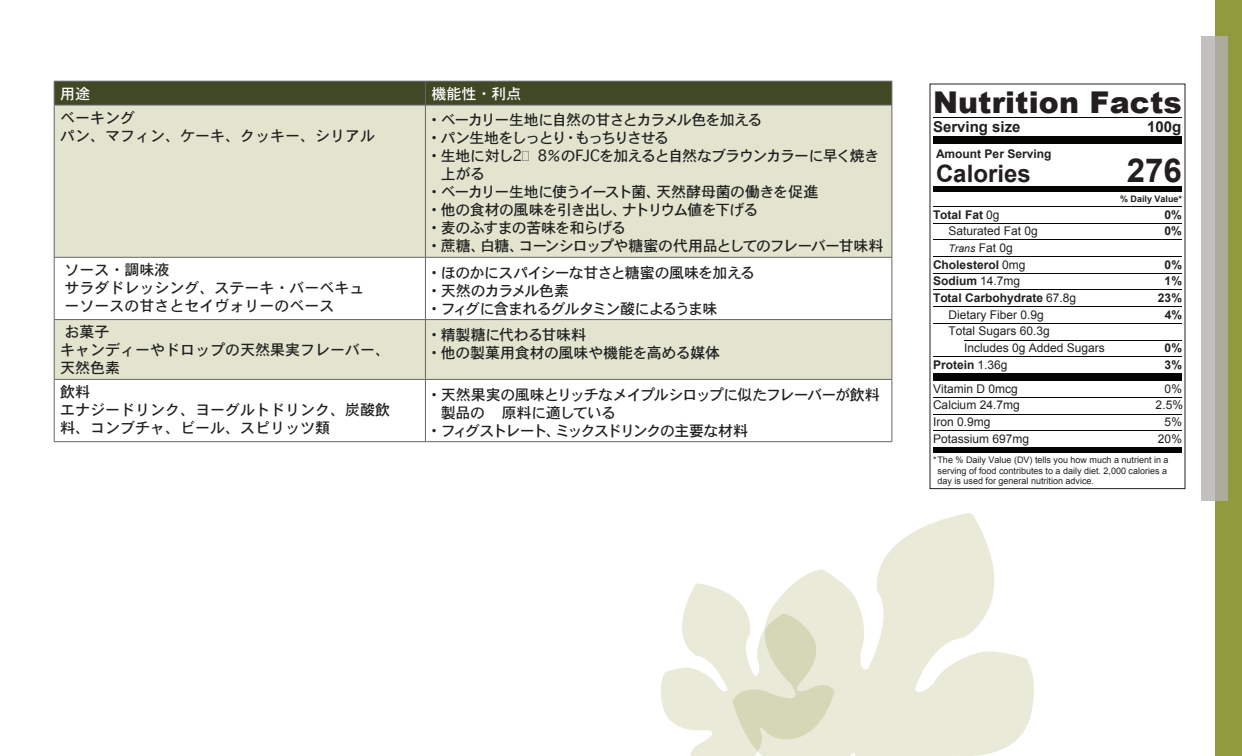
<style>
.page{position:relative;width:1242px;height:756px;background:#fff}
.page>*{position:absolute;margin:0;border:0;box-sizing:border-box;transform-origin:0 0}
.t1{font:700 33px "Arial";color:#231f20}
.t2{font:900 30px "Arial";letter-spacing:.005em;color:#231f20}
.t3{font:700 24px "Arial";color:#231f20}
.t4{font:15px/18px "Osaka";letter-spacing:-.035em;color:#1f201f}
.t5{font:15px/18px "Osaka";color:#1f201f}
.t6{font:15px/18px "Osaka";letter-spacing:-.055em;color:#1f201f}
.t7{font:15px "Osaka";letter-spacing:-.105em;color:#1f201f}
.t8{font:15px "Osaka";letter-spacing:-.06em;color:#1f201f}
.t9{font:700 15px "Arial";color:#231f20}
.t10{font:15px "Osaka";color:#fff}
.t11{font:12px/16.6px "Arial";color:#231f20}
.t12{font:700 12px "Arial";color:#231f20}
.t13{font:italic 10.5px "Arial";color:#231f20}
.t14{font:9px/10.5px "Arial";color:#231f20}
.t15{font:700 9px "Arial";color:#231f20}
.s1{font-family:"Helvetica Neue"}
.s2{font-weight:400}
.s3{font-style:normal;font-size:12px}
</style>
<div class="page">
<svg style="left:55px;top:106px;width:837px;height:273px;fill:#e3e4ce"></svg>
<svg style="left:54px;top:81px;width:839px;height:24px;background:#424a2a"></svg>
<hr style="left:54px;top:105px;width:371px;height:1px;background:#646569">
<hr style="left:54px;top:105px;width:1px;height:152px;background:#646569">
<hr style="left:425px;top:105px;width:467px;height:1px;background:#646569">
<hr style="left:425px;top:105px;width:1px;height:152px;background:#646569">
<hr style="left:892px;top:105px;width:1px;height:152px;background:#646569">
<hr style="left:54px;top:257px;width:371px;height:1px;background:#646569">
<hr style="left:54px;top:257px;width:1px;height:62px;background:#646569">
<hr style="left:425px;top:257px;width:467px;height:1px;background:#646569">
<hr style="left:425px;top:257px;width:1px;height:62px;background:#646569">
<hr style="left:892px;top:257px;width:1px;height:62px;background:#646569">
<hr style="left:54px;top:319px;width:371px;height:1px;background:#646569">
<hr style="left:54px;top:320px;width:1px;height:59px;background:#646569">
<hr style="left:425px;top:319px;width:467px;height:1px;background:#646569">
<hr style="left:425px;top:320px;width:1px;height:59px;background:#646569">
<hr style="left:892px;top:320px;width:1px;height:59px;background:#646569">
<hr style="left:54px;top:379px;width:371px;height:1px;background:#646569">
<hr style="left:54px;top:380px;width:1px;height:62px;background:#646569">
<hr style="left:425px;top:379px;width:467px;height:1px;background:#646569">
<hr style="left:425px;top:380px;width:1px;height:62px;background:#646569">
<hr style="left:892px;top:380px;width:1px;height:62px;background:#646569">
<hr style="left:54px;top:441px;width:371px;height:1px;background:#646569">
<hr style="left:425px;top:441px;width:467px;height:1px;background:#646569">
<hr style="left:933px;top:117px;width:249px;height:1px;background:#040503">
<div style="left:933px;top:137px;width:249px;height:7px;background:#040503"></div>
<div style="left:933px;top:186px;width:249px;height:5px;background:#040503"></div>
<hr style="left:933px;top:206px;width:249px;height:1px;background:#040503">
<hr style="left:933px;top:223px;width:249px;height:1px;background:#040503">
<hr style="left:933px;top:240px;width:249px;height:1px;background:#040503">
<hr style="left:933px;top:256px;width:249px;height:1px;background:#040503">
<hr style="left:933px;top:273px;width:249px;height:1px;background:#040503">
<hr style="left:933px;top:290px;width:249px;height:1px;background:#040503">
<hr style="left:933px;top:307px;width:249px;height:1px;background:#040503">
<hr style="left:933px;top:323px;width:249px;height:1px;background:#040503">
<hr style="left:964px;top:340px;width:218px;height:1px;background:#040503">
<hr style="left:933px;top:357px;width:249px;height:1px;background:#040503">
<div style="left:933px;top:373px;width:249px;height:8px;background:#040503"></div>
<hr style="left:933px;top:397px;width:249px;height:1px;background:#040503">
<hr style="left:933px;top:414px;width:249px;height:1px;background:#040503">
<hr style="left:933px;top:431px;width:249px;height:1px;background:#040503">
<div style="left:933px;top:447px;width:249px;height:6px;background:#040503"></div>
<svg style="left:795px;top:513px;width:239px;height:243px;fill:#e9ebd8"></svg>
<svg style="left:661px;top:583px;width:174px;height:173px"></svg>
<div style="left:1215px;top:0;width:27px;height:756px;background:#919a3d"></div>
<svg style="left:1202px;top:37px;width:26px;height:464px;background:#b7b7ac"></svg>
<p class="t10" style="left:60px;top:84px;width:31px">用途</p>
<p class="t10" style="left:431px;top:84px;width:91px">機能性・利点</p>
<p class="t5" style="left:60px;top:108px;width:316px">ベーキング<br>パン、マフィン、ケーキ、クッキー、シリアル</p>
<p class="t6" style="left:431px;top:111px;width:333px"><span class="s1">•</span> ベーカリー生地に自然の甘さとカラメル色を加える</p>
<p class="t7" style="left:431px;top:128px;width:239px"><span class="s1">•</span> パン生地をしっとり・もっちりさせる</p>
<p class="t6" style="left:441px;top:147px;width:440px;text-indent:-9px"><span class="s1">•</span> 生地に対し2－8％のFJCを加えると自然なブラウンカラーに早く焼き上がる</p>
<p class="t4" style="left:431px;top:183px;width:388px"><span class="s1">•</span> ベーカリー生地に使うイースト菌、天然酵母菌の働きを促進</p>
<p class="t6" style="left:431px;top:201px;width:328px"><span class="s1">•</span> 他の食材の風味を引き出し、ナトリウム値を下げる</p>
<p class="t4" style="left:431px;top:219px;width:196px"><span class="s1">•</span> 麦のふすまの苦味を和らげる</p>
<p class="t8" style="left:431px;top:236px;width:454px"><span class="s1">•</span> 蔗糖、白糖、コーンシロップや糖蜜の代用品としてのフレーバー甘味料</p>
<p class="t5" style="left:64px;top:260px;width:317px">ソース・調味液<br>サラダドレッシング、ステーキ・バーベキュ　ーソースの甘さとセイヴォリーのベース</p>
<p class="t4" style="left:431px;top:263px;width:325px"><span class="s1">•</span> ほのかにスパイシーな甘さと糖蜜の風味を加える</p>
<p class="t4" style="left:431px;top:281px;width:139px"><span class="s1">•</span> 天然のカラメル色素</p>
<p class="t4" style="left:431px;top:299px;width:287px"><span class="s1">•</span> フィグに含まれるグルタミン酸によるうま味</p>
<p class="t5" style="left:60px;top:323px;width:346px">お菓子<br>キャンディーやドロップの天然果実フレーバー、　天然色素</p>
<p class="t4" style="left:431px;top:325px;width:156px"><span class="s1">•</span> 精製糖に代わる甘味料</p>
<p class="t4" style="left:431px;top:343px;width:290px"><span class="s1">•</span> 他の製菓用食材の風味や機能を高める媒体</p>
<p class="t5" style="left:60px;top:382px;width:331px">飲料<br>エナジードリンク、ヨーグルトドリンク、炭酸飲料、コンブチャ、ビール、スピリッツ類</p>
<p class="t4" style="left:441px;top:385px;width:440px;text-indent:-9px"><span class="s1">•</span> 天然果実の風味とリッチなメイプルシロップに似たフレーバーが飲料製品の 原料に適している</p>
<p class="t7" style="left:431px;top:421px;width:318px"><span class="s1">•</span> フィグストレート、ミックスドリンクの主要な材料</p>
<h2 class="t2" style="left:933px;top:80px;width:250px">Nutrition Facts</h2>
<p class="t9" style="left:933px;top:117px;width:89px">Serving size</p>
<p class="t9" style="left:1147px;top:117px;width:36px">100g</p>
<p class="t12" style="left:936px;top:146px;width:117px">Amount Per Serving</p>
<h3 class="t3" style="left:936px;top:157px;width:96px">Calories</h3>
<h1 class="t1" style="left:1127px;top:148px;width:57px">276</h1>
<p class="t15" style="left:1120px;top:193px;width:64px">% Daily Value*</p>
<p class="t12" style="left:933px;top:207px;width:68px">Total Fat <span class="s2">0g</span></p>
<p class="t12" style="left:1165px;top:207px;width:19px">0%</p>
<p class="t11" style="left:949px;top:223px;width:91px">Saturated Fat 0g</p>
<p class="t12" style="left:1165px;top:223px;width:19px">0%</p>
<p class="t13" style="left:949px;top:242px;width:66px">Trans <span class="s3">Fat 0g</span></p>
<p class="t12" style="left:933px;top:257px;width:94px">Cholesterol <span class="s2">0mg</span></p>
<p class="t12" style="left:1165px;top:257px;width:19px">0%</p>
<p class="t12" style="left:933px;top:273px;width:89px">Sodium <span class="s2">14.7mg</span></p>
<p class="t12" style="left:1165px;top:273px;width:19px">1%</p>
<p class="t12" style="left:933px;top:290px;width:145px">Total Carbohydrate <span class="s2">67.8g</span></p>
<p class="t12" style="left:1158px;top:290px;width:26px">23%</p>
<p class="t11" style="left:949px;top:306px;width:97px">Dietary Fiber 0.9g</p>
<p class="t12" style="left:1165px;top:307px;width:19px">4%</p>
<p class="t11" style="left:964px;top:323px;width:142px;text-indent:-16px">Total Sugars 60.3g<br>Includes 0g Added Sugars</p>
<p class="t12" style="left:1165px;top:340px;width:19px">0%</p>
<p class="t12" style="left:933px;top:357px;width:76px">Protein <span class="s2">1.36g</span></p>
<p class="t12" style="left:1165px;top:357px;width:19px">3%</p>
<p class="t11" style="left:933px;top:380px;width:86px">Vitamin D 0mcg</p>
<p class="t11" style="left:1165px;top:380px;width:19px">0%</p>
<p class="t11" style="left:933px;top:397px;width:88px">Calcium 24.7mg</p>
<p class="t11" style="left:1156px;top:397px;width:29px">2.5%</p>
<p class="t11" style="left:933px;top:414px;width:59px">Iron 0.9mg</p>
<p class="t11" style="left:1165px;top:414px;width:19px">5%</p>
<p class="t11" style="left:933px;top:430px;width:98px">Potassium 697mg</p>
<p class="t11" style="left:1158px;top:430px;width:26px">20%</p>
<p class="t14" style="left:938px;top:455px;width:233px;text-indent:-4px">*The % Daily Value (DV) tells you how much a nutrient in a serving of food contributes to a daily diet. 2,000 calories a day is used for general nutrition advice.</p>
</div>
